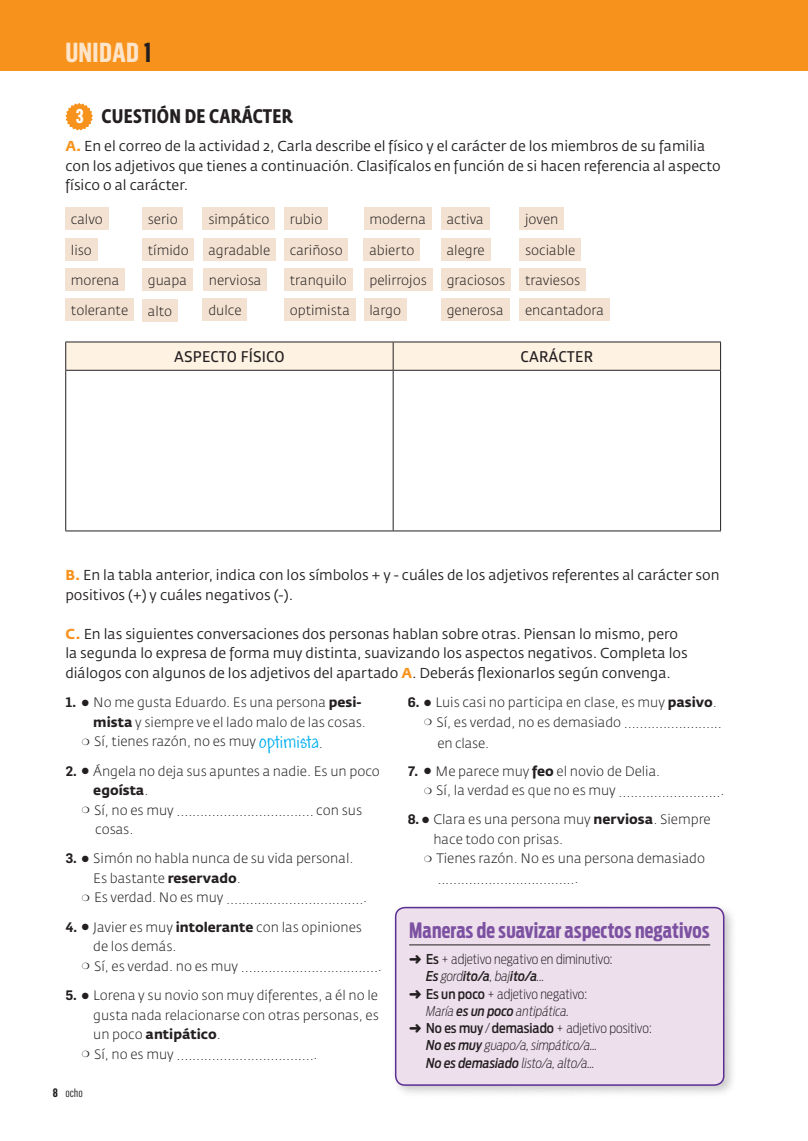
<style>
.page{position:relative;width:808px;height:1141px;background:#fff}
.page>*{position:absolute;margin:0;border:0;box-sizing:border-box;transform-origin:0 0}
.t1{font:700 27px "Flama Condensed";letter-spacing:.01em;color:#fee5ca}
.t2{font:700 21px "Antenna Extra Cond";letter-spacing:.005em;color:#7c51a1}
.t3{font:700 19.5px "Fedra Sans Cond Std";letter-spacing:.01em;color:#231f20}
.t4{font:600 15px "Glober";letter-spacing:.01em;color:#231f20}
.t5{font:14.25px/19.5px "Fedra Sans Std";color:#231f20}
.t6{font:300 13.5px/19.5px "Fedra Sans Std";color:#231f20}
.t7{font:200 13.5px "Antenna Cond";color:#231f20}
.t8{font:italic 200 13.5px "Antenna Cond";color:#231f20}
.t9{font:italic 500 13.5px "Antenna Cond";letter-spacing:-.01em;color:#231f20}
.t10{font:12px "Flama Condensed";color:#231f20}
.s1{color:#231f20}
.s2{font-family:"Flama Condensed";color:#fff}
.s3{font-weight:700;color:#f7931d}
.s4{font-family:"Flama";font-weight:600}
.s5{font-weight:700}
.s6{font-family:"Andy Std";font-weight:400;font-size:21px;color:#00aeef}
.s7{font-weight:500}
.s8{font-weight:200}
</style>
<div class="page">
<div style="left:0;top:0;width:808px;height:70px;background:#f7931d"></div>
<svg style="left:65px;top:103px;width:28px;height:27px"></svg>
<div style="left:203px;top:238px;width:73px;height:22px;background:#f3e2d1"></div>
<div style="left:203px;top:207px;width:72px;height:23px;background:#f3e2d1"></div>
<div style="left:203px;top:268px;width:64px;height:22px;background:#f3e2d1"></div>
<div style="left:203px;top:298px;width:44px;height:23px;background:#f3e2d1"></div>
<div style="left:65px;top:238px;width:32px;height:22px;background:#f3e2d1"></div>
<div style="left:65px;top:207px;width:44px;height:23px;background:#f3e2d1"></div>
<div style="left:65px;top:268px;width:60px;height:22px;background:#f3e2d1"></div>
<div style="left:65px;top:298px;width:69px;height:23px;background:#f3e2d1"></div>
<div style="left:284px;top:238px;width:64px;height:22px;background:#f3e2d1"></div>
<div style="left:284px;top:207px;width:44px;height:23px;background:#f3e2d1"></div>
<div style="left:284px;top:268px;width:68px;height:22px;background:#f3e2d1"></div>
<div style="left:284px;top:298px;width:71px;height:23px;background:#f3e2d1"></div>
<div style="left:441px;top:238px;width:49px;height:22px;background:#f3e2d1"></div>
<div style="left:441px;top:207px;width:48px;height:23px;background:#f3e2d1"></div>
<div style="left:441px;top:268px;width:70px;height:22px;background:#f3e2d1"></div>
<div style="left:441px;top:298px;width:68px;height:23px;background:#f3e2d1"></div>
<div style="left:364px;top:238px;width:56px;height:22px;background:#f3e2d1"></div>
<div style="left:364px;top:207px;width:67px;height:23px;background:#f3e2d1"></div>
<div style="left:364px;top:268px;width:69px;height:22px;background:#f3e2d1"></div>
<div style="left:364px;top:298px;width:43px;height:23px;background:#f3e2d1"></div>
<div style="left:142px;top:299px;width:36px;height:22px;background:#f3e2d1"></div>
<div style="left:142px;top:238px;width:52px;height:22px;background:#f3e2d1"></div>
<div style="left:142px;top:207px;width:41px;height:23px;background:#f3e2d1"></div>
<div style="left:142px;top:268px;width:50px;height:23px;background:#f3e2d1"></div>
<div style="left:519px;top:238px;width:62px;height:22px;background:#f3e2d1"></div>
<div style="left:519px;top:207px;width:45px;height:23px;background:#f3e2d1"></div>
<div style="left:519px;top:268px;width:67px;height:22px;background:#f3e2d1"></div>
<div style="left:519px;top:298px;width:91px;height:23px;background:#f3e2d1"></div>
<hr style="left:65px;top:341px;width:328px;height:1px;background:#231f20">
<hr style="left:393px;top:341px;width:328px;height:1px;background:#231f20">
<svg style="left:65px;top:342px;width:656px;height:28px"></svg>
<hr style="left:65px;top:370px;width:328px;height:1px;background:#231f20">
<hr style="left:65px;top:370px;width:1px;height:160px;background:#231f20">
<hr style="left:65px;top:530px;width:328px;height:1px;background:#231f20">
<hr style="left:393px;top:370px;width:328px;height:1px;background:#231f20">
<hr style="left:393px;top:370px;width:1px;height:160px;background:#231f20">
<hr style="left:720px;top:370px;width:1px;height:160px;background:#231f20">
<hr style="left:393px;top:530px;width:328px;height:1px;background:#231f20">
<div style="left:391px;top:902px;width:346px;height:196px;background:#231f20;opacity:.23"></div>
<div style="left:396px;top:907px;width:328px;height:177px;background:#eedfed;border-radius:9px"></div>
<hr style="left:409px;top:944px;width:301px;height:1px;background:#231f20">
<div style="left:395px;top:906px;width:329px;height:179px;border:2px solid #5b2e91;border-radius:9px"></div>
<h1 class="t1" style="left:65px;top:35px;width:88px">Unidad <span class="s1">1</span></h1>
<h3 class="t3" style="left:76px;top:104px;width:218px"><span class="s2">3</span> CUESTIÓN DE CARÁCTER</h3>
<p class="t5" style="left:65px;top:136px;width:657px"><span class="s3">A.</span> En el correo de la actividad 2, Carla describe el físico y el carácter de los miembros de su familia con los adjetivos que tienes a continuación. Clasifícalos en función de si hacen referencia al aspecto físico o al carácter.</p>
<p class="t6" style="left:71px;top:210px;width:34px">calvo</p>
<p class="t6" style="left:148px;top:210px;width:31px">serio</p>
<p class="t6" style="left:208px;top:210px;width:63px">simpático</p>
<p class="t6" style="left:290px;top:210px;width:34px">rubio</p>
<p class="t6" style="left:369px;top:210px;width:58px">moderna</p>
<p class="t6" style="left:447px;top:210px;width:39px">activa</p>
<p class="t6" style="left:525px;top:210px;width:35px">joven</p>
<p class="t6" style="left:71px;top:240px;width:23px">liso</p>
<p class="t6" style="left:148px;top:240px;width:42px">tímido</p>
<p class="t6" style="left:208px;top:240px;width:63px">agradable</p>
<p class="t6" style="left:290px;top:240px;width:54px">cariñoso</p>
<p class="t6" style="left:369px;top:240px;width:47px">abierto</p>
<p class="t6" style="left:447px;top:240px;width:40px">alegre</p>
<p class="t6" style="left:525px;top:240px;width:52px">sociable</p>
<p class="t6" style="left:71px;top:270px;width:50px">morena</p>
<p class="t6" style="left:71px;top:301px;width:59px">tolerante</p>
<p class="t6" style="left:209px;top:270px;width:54px">nerviosa</p>
<p class="t6" style="left:208px;top:301px;width:35px">dulce</p>
<p class="t6" style="left:290px;top:270px;width:59px">tranquilo</p>
<p class="t6" style="left:290px;top:301px;width:62px">optimista</p>
<p class="t6" style="left:369px;top:270px;width:59px">pelirrojos</p>
<p class="t6" style="left:148px;top:271px;width:40px">guapa</p>
<p class="t6" style="left:148px;top:301px;width:26px">alto</p>
<p class="t6" style="left:369px;top:301px;width:33px">largo</p>
<p class="t6" style="left:447px;top:270px;width:60px">graciosos</p>
<p class="t6" style="left:447px;top:301px;width:58px">generosa</p>
<p class="t6" style="left:525px;top:270px;width:57px">traviesos</p>
<p class="t6" style="left:525px;top:301px;width:80px">encantadora</p>
<p class="t4" style="left:174px;top:346px;width:112px">ASPECTO FÍSICO</p>
<p class="t4" style="left:521px;top:346px;width:74px">CARÁCTER</p>
<p class="t5" style="left:65px;top:565px;width:656px"><span class="s3">B.</span> En la tabla anterior, indica con los símbolos + y - cuáles de los adjetivos referentes al carácter son positivos (+) y cuáles negativos (-).</p>
<p class="t5" style="left:65px;top:624px;width:624px"><span class="s3">C.</span> En las siguientes conversaciones dos personas hablan sobre otras. Piensan lo mismo, pero la segunda lo expresa de forma muy distinta, suavizando los aspectos negativos. Completa los diálogos con algunos de los adjetivos del apartado <span class="s3">A</span>. Deberás flexionarlos según convenga.</p>
<p class="t6" style="left:65px;top:692px;width:298px"><span class="s4">1.</span> ● No me gusta Eduardo. Es una persona <span class="s5">pesi-</span></p>
<p class="t6" style="left:93px;top:712px;width:274px"><span class="s5">mista</span> y siempre ve el lado malo de las cosas.</p>
<p class="t6" style="left:82px;top:731px;width:242px">❍ Sí, tienes razón, no es muy <span class="s6">optimista</span>.</p>
<p class="t6" style="left:93px;top:760px;width:288px;text-indent:-28px"><span class="s4">2.</span> ● Ángela no deja sus apuntes a nadie. Es un poco <span class="s5">egoísta</span>.</p>
<p class="t6" style="left:95px;top:802px;width:269px;line-height:18px;text-indent:-13px">❍ Sí, no es muy ................................... con sus cosas.</p>
<p class="t6" style="left:93px;top:848px;width:262px;text-indent:-28px"><span class="s4">3.</span> ● Simón no habla nunca de su vida personal.<br>Es bastante <span class="s5">reservado</span>.</p>
<p class="t6" style="left:82px;top:889px;width:287px">❍ Es verdad. No es muy ....................................</p>
<p class="t6" style="left:93px;top:916px;width:270px;text-indent:-28px"><span class="s4">4.</span> ● Javier es muy <span class="s5">intolerante</span> con las opiniones de los demás.</p>
<p class="t6" style="left:82px;top:957px;width:302px">❍ Sí, es verdad. no es muy ....................................</p>
<p class="t6" style="left:93px;top:985px;width:287px;text-align:justify;text-indent:-28px"><span class="s4">5.</span> ● Lorena y su novio son muy diferentes, a él no le gusta nada relacionarse con otras personas, es un poco <span class="s5">antipático</span>.</p>
<p class="t6" style="left:82px;top:1045px;width:237px">❍ Sí, no es muy ....................................</p>
<p class="t6" style="left:408px;top:692px;width:311px"><span class="s4">6.</span> ● Luis casi no participa en clase, es muy <span class="s5">pasivo</span>.</p>
<p class="t6" style="left:424px;top:712px;width:299px">❍ Sí, es verdad, no es demasiado .........................</p>
<p class="t6" style="left:437px;top:733px;width:53px">en clase.</p>
<p class="t6" style="left:408px;top:760px;width:254px"><span class="s4">7.</span> ● Me parece muy <span class="s5">feo</span> el novio de Delia.</p>
<p class="t6" style="left:408px;top:809px;width:304px"><span class="s4">8.</span> ● Clara es una persona muy <span class="s5">nerviosa</span>. Siempre</p>
<p class="t6" style="left:433px;top:829px;width:131px">hace todo con prisas.</p>
<p class="t6" style="left:424px;top:848px;width:282px">❍ Tienes razón. No es una persona demasiado</p>
<p class="t6" style="left:437px;top:869px;width:143px">....................................</p>
<h2 class="t2" style="left:409px;top:917px;width:302px">Maneras de suavizar aspectos negativos</h2>
<p class="t7" style="left:409px;top:950px;width:205px">➜ <span class="s7">Es</span> + adjetivo negativo en diminutivo:</p>
<p class="t9" style="left:426px;top:968px;width:120px">Es <span class="s8">gord</span>ito/a<span class="s8">, baj</span>ito/a<span class="s8">...</span></p>
<p class="t7" style="left:409px;top:985px;width:179px">➜ <span class="s7">Es un poco</span> + adjetivo negativo:</p>
<p class="t8" style="left:426px;top:1002px;width:145px">María <span class="s7">es un poco</span> antipática.</p>
<p class="t7" style="left:409px;top:1019px;width:244px">➜ <span class="s7">No es muy</span> /<span class="s7">demasiado</span> + adjetivo positivo:</p>
<p class="t8" style="left:426px;top:1037px;width:173px"><span class="s7">No es muy</span> guapo/a, simpático/a…</p>
<p class="t8" style="left:426px;top:1054px;width:170px"><span class="s7">No es demasiado</span> listo/a, alto/a…</p>
<p class="t10" style="left:53px;top:1085px;width:32px"><span class="s5">8</span> ocho</p>
</div>
